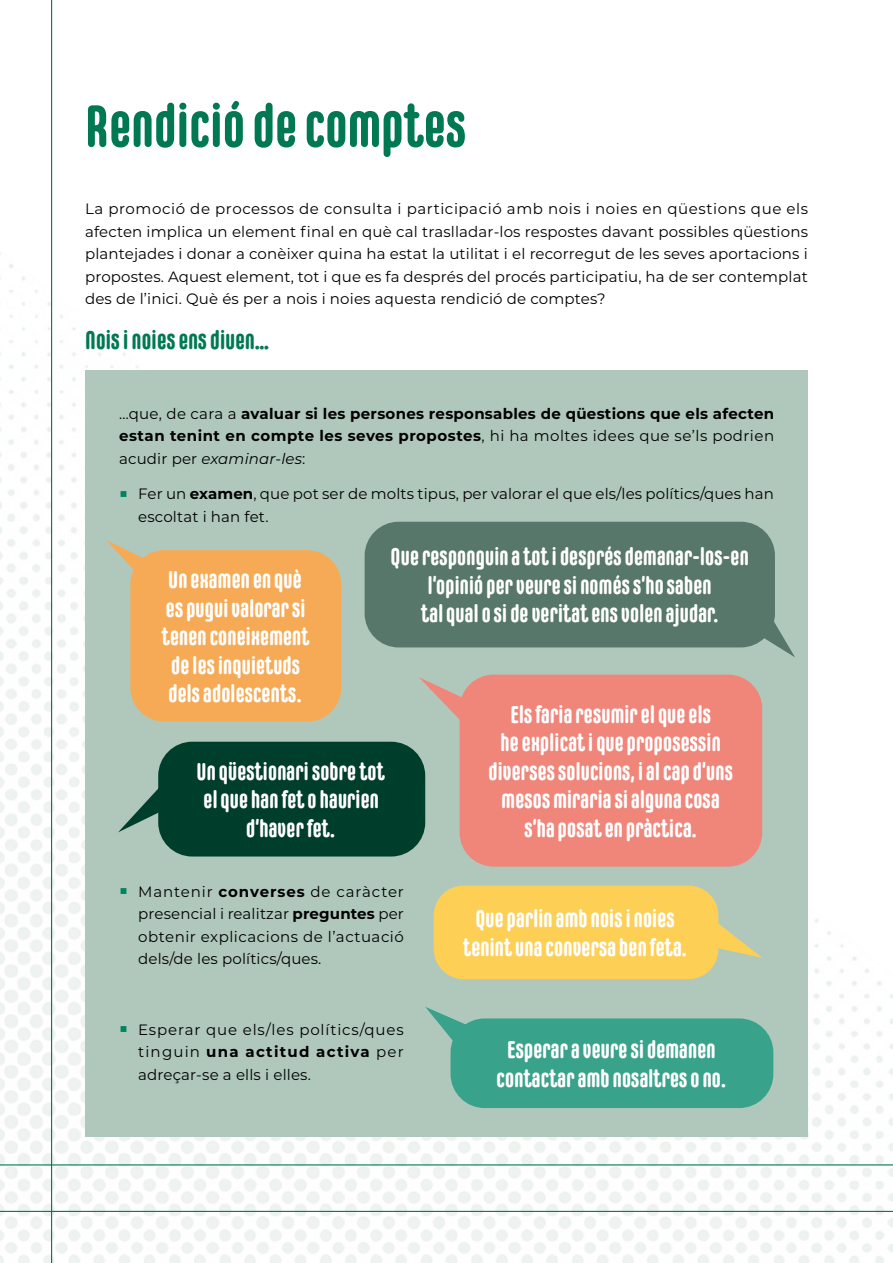
<style>
.page{position:relative;width:893px;height:1263px;background:#fff}
.page>*{position:absolute;margin:0;border:0;box-sizing:border-box;transform-origin:0 0}
.t1{font:700 58.5px "Carl Marx";letter-spacing:.01em;color:#007953}
.t2{font:700 25.5px "Carl Marx";letter-spacing:.01em;color:#007953}
.t3{font:700 24px/28.5px "Carl Marx";letter-spacing:.01em;color:#fff;text-align:center}
.t4{font:15px/22.5px "Montserrat";letter-spacing:.01em;color:#000;text-align:justify}
.t5{font:700 15px/22.5px "Montserrat";letter-spacing:.035em;color:#000;text-align:justify}
.s1{font-weight:400}
.s2{font-weight:400;font-style:italic}
.s3{color:#008360}
.s4{font-weight:700}
</style>
<div class="page">
<img style="left:0;top:242px;width:892px;height:1021px">
<hr style="left:51px;top:0;width:1px;height:1263px;background:#007953">
<hr style="left:0;top:1211px;width:893px;height:1px;background:#007953">
<hr style="left:0;top:1164px;width:893px;height:1px;background:#007953">
<div style="left:85px;top:370px;width:723px;height:767px;background:#b0c8bb"></div>
<div style="left:130px;top:550px;width:211px;height:172px;background:#f7aa55;border-radius:34px"></div>
<svg style="left:106px;top:540px;width:47px;height:52px"></svg>
<div style="left:365px;top:522px;width:410px;height:125px;background:#57776a;border-radius:34px"></div>
<svg style="left:748px;top:617px;width:47px;height:40px"></svg>
<div style="left:460px;top:675px;width:302px;height:192px;background:#f0857a;border-radius:34px"></div>
<svg style="left:419px;top:677px;width:43px;height:46px"></svg>
<div style="left:158px;top:742px;width:267px;height:114px;background:#003e2c;border-radius:34px"></div>
<svg style="left:118px;top:780px;width:42px;height:52px"></svg>
<div style="left:434px;top:885px;width:284px;height:94px;background:#fecf55;border-radius:30px"></div>
<svg style="left:717px;top:918px;width:45px;height:40px"></svg>
<div style="left:451px;top:1018px;width:322px;height:90px;background:#39a28b;border-radius:34px"></div>
<svg style="left:425px;top:1007px;width:54px;height:40px"></svg>
<h1 class="t1" style="left:85px;top:93px;width:382px">Rendició de comptes</h1>
<p class="t4" style="left:85px;top:197px;width:725px">La promoció de processos de consulta i participació amb nois i noies en qüestions que els afecten implica un element final en què cal traslladar-los respostes davant possibles qüestions plantejades i donar a conèixer quina ha estat la utilitat i el recorregut de les seves aportacions i propostes. Aquest element, tot i que es fa després del procés participatiu, ha de ser contemplat des de l’inici. Què és per a nois i noies aquesta rendició de comptes?</p>
<h2 class="t2" style="left:85px;top:326px;width:186px">Nois i noies ens diuen…</h2>
<p class="t5" style="left:119px;top:402px;width:657px"><span class="s1">…que, de cara a</span> avaluar si les persones responsables de qüestions que els afecten estan tenint en compte les seves propostes<span class="s1">, hi ha moltes idees que se’ls podrien acudir per</span> <span class="s2">examinar-les</span><span class="s1">:</span></p>
<p class="t4" style="left:138px;top:482px;width:637px;text-indent:-19px"><span class="s3">■</span> Fer un <span class="s4">examen</span>, que pot ser de molts tipus, per valorar el que els/les polítics/ques han escoltat i han fet.</p>
<h3 class="t3" style="left:162px;top:565px;width:149px">Un examen en què es pugui valorar si tenen coneixement de les inquietuds dels adolescents.</h3>
<h3 class="t3" style="left:391px;top:542px;width:360px">Que responguin a tot i després demanar-los-en l’opinió per veure si només s’ho saben<br>tal qual o si de veritat ens volen ajudar.</h3>
<h3 class="t3" style="left:196px;top:757px;width:190px">Un qüestionari sobre tot el que han fet o haurien d’haver fet.</h3>
<p class="t4" style="left:138px;top:880px;width:267px;text-indent:-19px"><span class="s3">■</span> Mantenir <span class="s4">converses</span> de caràcter presencial i realitzar <span class="s4">preguntes</span> per obtenir explicacions de l’actuació dels/de les polítics/ques.</p>
<p class="t4" style="left:138px;top:1018px;width:267px;text-indent:-19px"><span class="s3">■</span> Esperar que els/les polítics/ques tinguin <span class="s4">una actitud activa</span> per adreçar-se a ells i elles.</p>
<h3 class="t3" style="left:488px;top:700px;width:246px">Els faria resumir el que els<br>he explicat i que proposessin diverses solucions, i al cap d’uns mesos miraria si alguna cosa s’ha posat en pràctica.</h3>
<h3 class="t3" style="left:463px;top:904px;width:225px">Que parlin amb nois i noies tenint una conversa ben feta.</h3>
<h3 class="t3" style="left:497px;top:1035px;width:231px">Esperar a veure si demanen contactar amb nosaltres o no.</h3>
</div>
